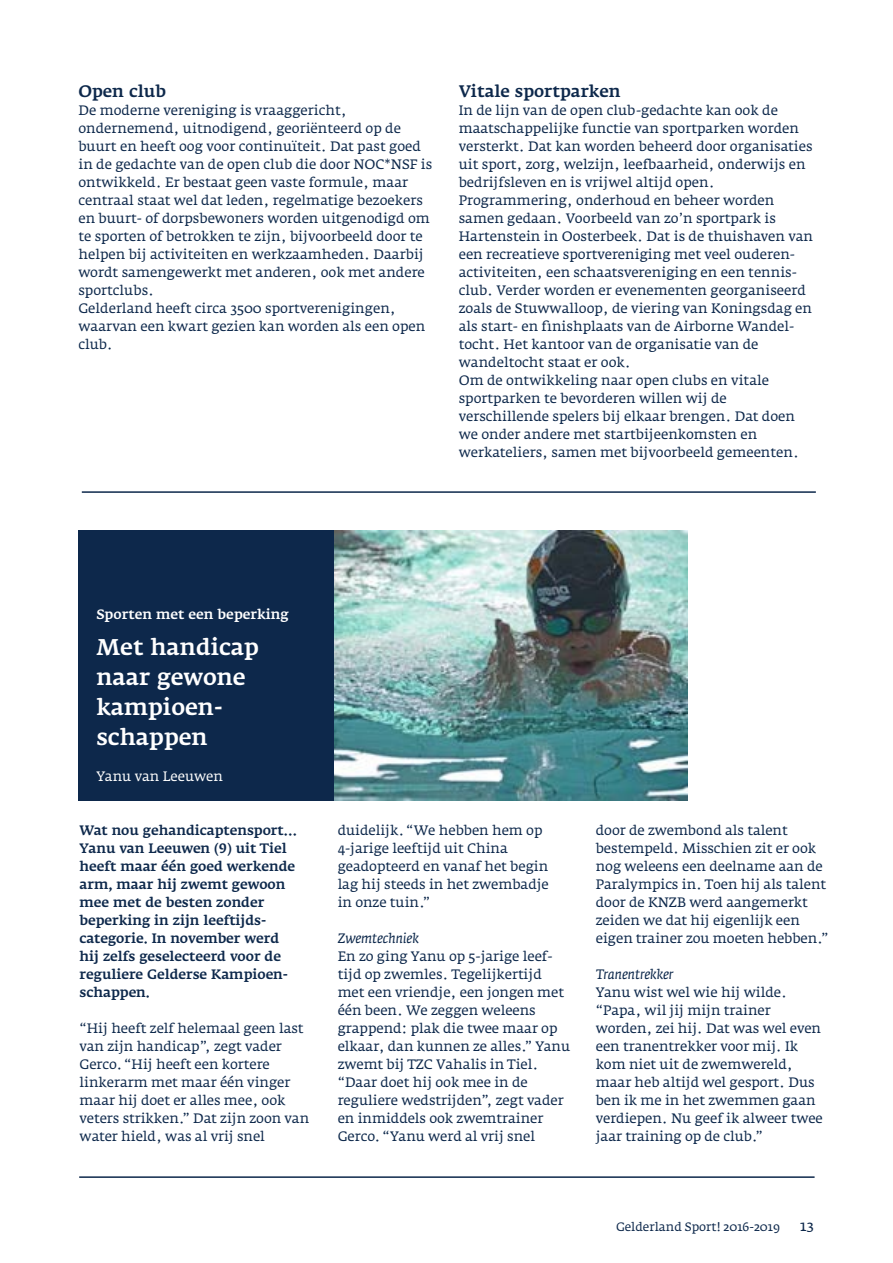
<style>
.page{position:relative;width:893px;height:1263px;background:#fff}
.page>*{position:absolute;margin:0;border:0;box-sizing:border-box;transform-origin:0 0}
.t1{font:22.5px/30px "Fedra Serif A Medium TF";color:#fff}
.t2{font:16.5px "Fedra Serif A Medium TF";color:#0d284b}
.t3{font:15px "Fedra Serif A Book SC";color:#0d284b}
.t4{font:13.5px/18px "Fedra Serif A";color:#0d284b}
.t5{font:13.5px/18px "Fedra Serif A Medium TF";letter-spacing:-.005em;color:#0d284b}
.t6{font:italic 13.5px "Fedra Serif A";letter-spacing:-.005em;color:#0d284b}
.t7{font:13.5px "Fedra Serif A Medium TF";color:#fff}
.t8{font:13.5px "Fedra Serif A";color:#fff}
.t9{font:12px "Fedra Serif A";color:#0d284b}
</style>
<div class="page">
<hr style="left:79px;top:1176px;width:736px;height:2px;background:#0d284b">
<hr style="left:82px;top:491px;width:734px;height:2px;background:#0d284b">
<img style="left:334px;top:530px;width:354px;height:271px">
<div style="left:78px;top:530px;width:256px;height:271px;background:#0d284b"></div>
<p class="t2" style="left:78px;top:82px;width:89px">Open club</p>
<p class="t4" style="left:78px;top:101px;width:355px">De moderne vereniging is vraaggericht, ondernemend, uitnodigend, georiënteerd op de buurt en heeft oog voor continuïteit. Dat past goed in de gedachte van de open club die door NOC*NSF is ontwikkeld. Er bestaat geen vaste formule, maar centraal staat wel dat leden, regelmatige bezoekers en buurt- of dorpsbewoners worden uitgenodigd om te sporten of betrokken te zijn, bijvoorbeeld door te helpen bij activiteiten en werkzaamheden. Daarbij wordt samengewerkt met anderen, ook met andere sportclubs.<br>Gelderland heeft circa 3500 sportverenigingen, waarvan een kwart gezien kan worden als een open club.</p>
<p class="t2" style="left:459px;top:82px;width:163px">Vitale sportparken</p>
<p class="t4" style="left:459px;top:101px;width:356px">In de lijn van de open club-gedachte kan ook de maatschappelijke functie van sportparken worden versterkt. Dat kan worden beheerd door organisaties uit sport, zorg, welzijn, leefbaarheid, onderwijs en bedrijfsleven en is vrijwel altijd open.<br>Programmering, onderhoud en beheer worden samen gedaan. Voorbeeld van zo’n sportpark is Hartenstein in Oosterbeek. Dat is de thuishaven van een recreatieve sportvereniging met veel ouderen&shy;activiteiten, een schaatsvereniging en een tennis&shy;club. Verder worden er evenementen georganiseerd zoals de Stuwwalloop, de viering van Koningsdag en als start- en finishplaats van de Airborne Wandel&shy;tocht. Het kantoor van de organisatie van de wandeltocht staat er ook.<br>Om de ontwikkeling naar open clubs en vitale sportparken te bevorderen willen wij de verschillende spelers bij elkaar brengen. Dat doen we onder andere met startbijeenkomsten en werkateliers, samen met bijvoorbeeld gemeenten.</p>
<p class="t7" style="left:96px;top:606px;width:194px">Sporten met een beperking</p>
<h1 class="t1" style="left:96px;top:632px;width:164px">Met handicap naar gewone kampioen&shy;schappen</h1>
<p class="t8" style="left:96px;top:768px;width:128px">Yanu van Leeuwen</p>
<p class="t5" style="left:80px;top:821px;width:219px">Wat nou gehandicaptensport…<br>Yanu van Leeuwen (9) uit Tiel heeft maar één goed werkende arm, maar hij zwemt gewoon mee met de besten zonder beperking in zijn leeftijds&shy;categorie. In november werd hij zelfs geselecteerd voor de reguliere Gelderse Kampioen&shy;schappen.</p>
<p class="t4" style="left:80px;top:1019px;width:231px">“Hij heeft zelf helemaal geen last van zijn handicap”, zegt vader<br>Gerco. “Hij heeft een kortere linkerarm met maar één vinger maar hij doet er alles mee, ook veters strikken.” Dat zijn zoon van water hield, was al vrij snel</p>
<p class="t4" style="left:338px;top:821px;width:213px">duidelijk. “We hebben hem op<br>4-jarige leeftijd uit China geadopteerd en vanaf het begin lag hij steeds in het zwembadje in onze tuin.”</p>
<p class="t6" style="left:338px;top:930px;width:83px">Zwemtechniek</p>
<p class="t4" style="left:338px;top:947px;width:234px">En zo ging Yanu op 5-jarige leef&shy;tijd op zwemles. Tegelijkertijd met een vriendje, een jongen met één been. We zeggen weleens grappend: plak die twee maar op elkaar, dan kunnen ze alles.” Yanu zwemt bij TZC Vahalis in Tiel. “Daar doet hij ook mee in de reguliere wedstrijden”, zegt vader en inmiddels ook zwemtrainer<br>Gerco. “Yanu werd al vrij snel</p>
<p class="t4" style="left:596px;top:821px;width:234px">door de zwembond als talent bestempeld. Misschien zit er ook nog weleens een deelname aan de<br>Paralympics in. Toen hij als talent door de KNZB werd aangemerkt zeiden we dat hij eigenlijk een eigen trainer zou moeten hebben.”</p>
<p class="t6" style="left:596px;top:966px;width:79px">Tranentrekker</p>
<p class="t4" style="left:596px;top:983px;width:229px">Yanu wist wel wie hij wilde. “Papa, wil jij mijn trainer worden, zei hij. Dat was wel even een tranentrekker voor mij. Ik kom niet uit de zwemwereld, maar heb altijd wel gesport. Dus ben ik me in het zwemmen gaan verdiepen. Nu geef ik alweer twee jaar training op de club.”</p>
<p class="t9" style="left:616px;top:1220px;width:165px">Gelderland Sport! 2016-2019</p>
<p class="t3" style="left:800px;top:1217px;width:16px">13</p>
</div>
